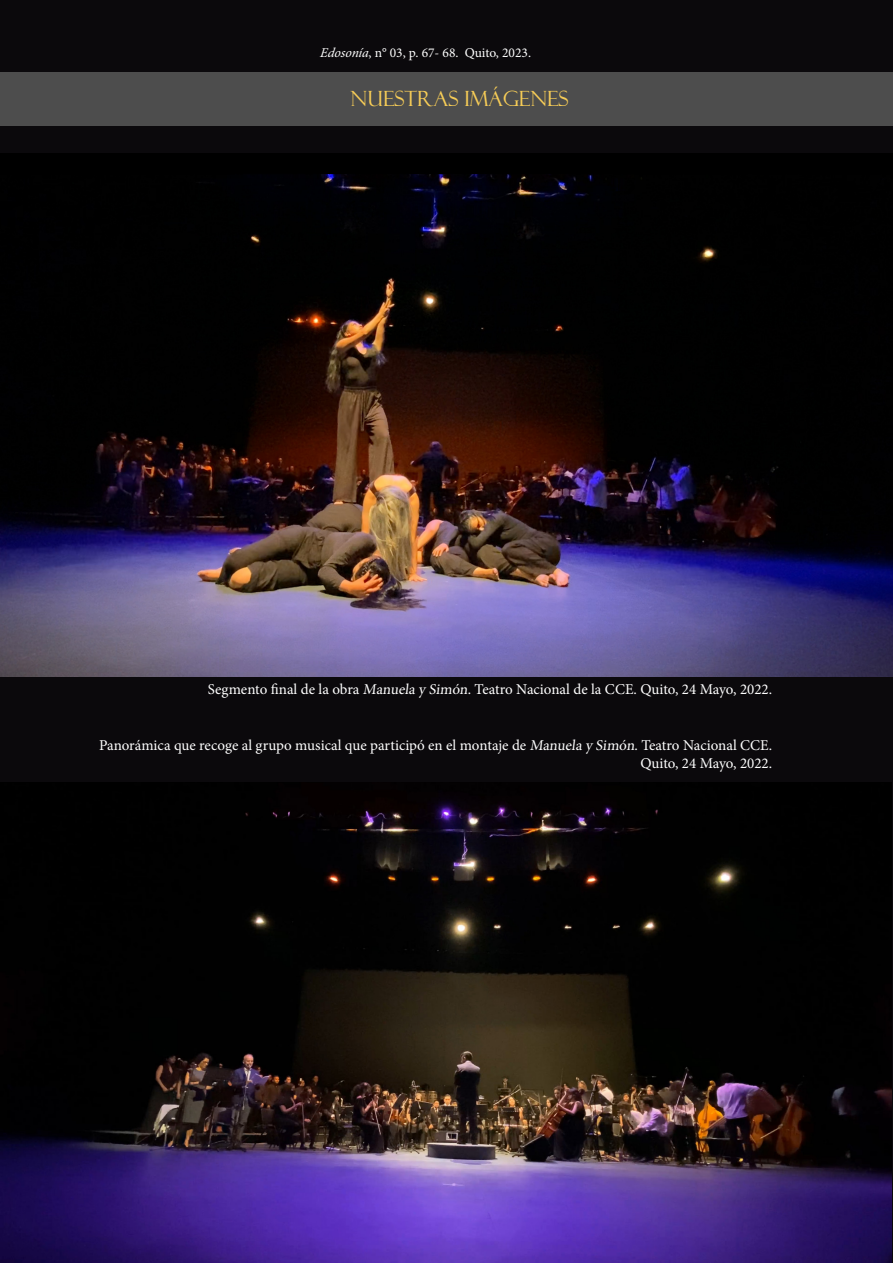
<style>
.page{position:relative;width:893px;height:1263px;background:#0b090c}
.page>*{position:absolute;margin:0;border:0;box-sizing:border-box;transform-origin:0 0}
.t1{font:21px "Felix Titling";color:#f7cd57}
.t2{font:15px/18px "Minion Pro";color:#fff;text-align:right}
.t3{font:13.5px "Minion Pro";color:#fff}
.s1{font-style:italic}
</style>
<div class="page">
<img style="left:0;top:153px;width:893px;height:524px">
<img style="left:0;top:782px;width:892px;height:481px">
<div style="left:1px;top:73px;width:892px;height:53px;background:#4d4d4d"></div>
<p class="t3" style="left:320px;top:44px;width:213px"><span class="s1">Edosonía</span>, n° 03, p. 67- 68. Quito, 2023.</p>
<p class="t1" style="left:351px;top:86px;width:220px">NUESTRAs IMÁGENES</p>
<p class="t2" style="left:208px;top:680px;width:566px">Segmento final de la obra Manuela y Simón. Teatro Nacional de la CCE. Quito, 24 Mayo, 2022.</p>
<p class="t2" style="left:99px;top:736px;width:675px">Panorámica que recoge al grupo musical que participó en el montaje de Manuela y Simón. Teatro Nacional CCE.<br>Quito, 24 Mayo, 2022.</p>
</div>
